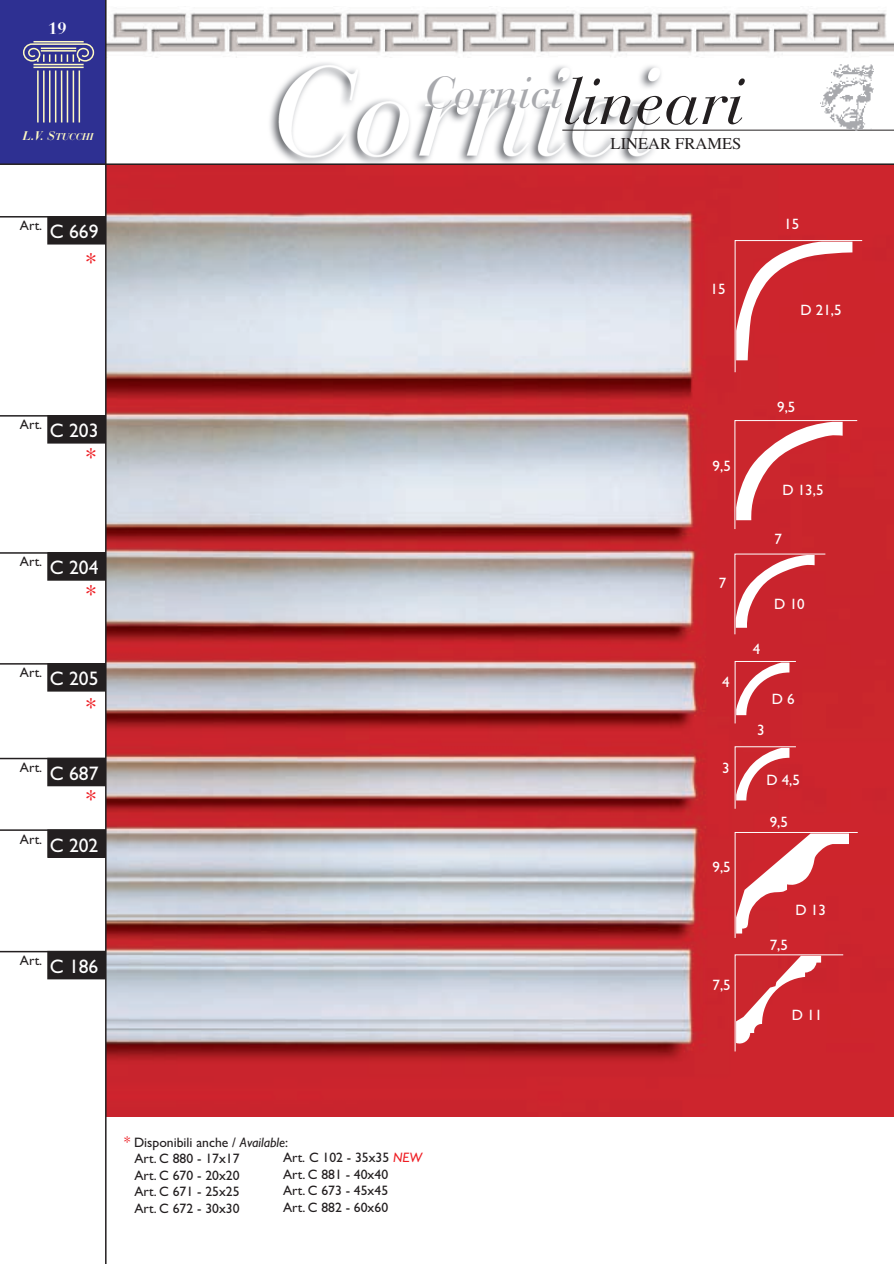
<style>
.page{position:relative;width:894px;height:1264px;background:#fff}
.page>*{position:absolute;margin:0;border:0;box-sizing:border-box;transform-origin:0 0}
.t1{font:italic 65.1px "Bauer Bodoni";color:#231f20}
.t2{font:italic 44.4px "Bauer Bodoni";color:#a8a9ad}
.t3{font:23.55px "Gill Sans";color:#ee1d23}
.t4{font:19.5px "Gill Sans";color:#fff}
.t5{font:16.5px "Times";color:#231f20}
.t6{font:700 16.5px "Bauer Bodoni";color:#fff}
.t7{font:15px "Gill Sans";color:#fff}
.t8{font:13.65px/16.5px "Gill Sans";color:#231f20}
.t9{font:italic 700 9.75px "Bauer Bodoni";color:#fffac2}
.s1{font-size:12.45px}
.s2{font-size:15px;color:#ee1d23}
.s3{font-style:italic}
.s4{font-style:italic;color:#ee1d23}
</style>
<div class="page">
<img style="left:270px;top:62px;width:429px;height:101px">
<div style="left:48px;top:952px;width:58px;height:27px;background:#231f20"></div>
<hr style="left:0;top:951px;width:107px;height:1px;background:#231f20">
<div style="left:48px;top:830px;width:58px;height:27px;background:#231f20"></div>
<div style="left:47px;top:829px;width:59px;height:29px;border:2px solid #231f20"></div>
<hr style="left:0;top:829px;width:107px;height:2px;background:#231f20">
<div style="left:48px;top:217px;width:58px;height:27px;background:#231f20"></div>
<div style="left:47px;top:216px;width:59px;height:29px;border:2px solid #231f20"></div>
<hr style="left:0;top:216px;width:107px;height:2px;background:#231f20">
<div style="left:48px;top:416px;width:58px;height:27px;background:#231f20"></div>
<div style="left:47px;top:415px;width:59px;height:29px;border:2px solid #231f20"></div>
<hr style="left:0;top:415px;width:107px;height:2px;background:#231f20">
<div style="left:48px;top:553px;width:58px;height:27px;background:#231f20"></div>
<div style="left:47px;top:552px;width:59px;height:29px;border:2px solid #231f20"></div>
<hr style="left:0;top:552px;width:107px;height:2px;background:#231f20">
<div style="left:48px;top:664px;width:58px;height:27px;background:#231f20"></div>
<div style="left:47px;top:663px;width:59px;height:29px;border:2px solid #231f20"></div>
<hr style="left:0;top:663px;width:107px;height:2px;background:#231f20">
<div style="left:48px;top:758px;width:58px;height:27px;background:#231f20"></div>
<div style="left:47px;top:758px;width:59px;height:28px;border:2px solid #231f20"></div>
<hr style="left:0;top:758px;width:107px;height:1px;background:#231f20">
<img style="left:106px;top:165px;width:787px;height:951px">
<svg style="left:734px;top:240px;width:128px;height:133px;background:#d4464c"></svg>
<svg style="left:734px;top:420px;width:123px;height:110px;background:#d44d53"></svg>
<svg style="left:734px;top:832px;width:124px;height:107px"></svg>
<svg style="left:734px;top:553px;width:91px;height:82px;background:#d24b52"></svg>
<img style="left:106px;top:6px;width:787px;height:53px">
<div style="left:0;top:0;width:106px;height:164px;background:#2e3092"></div>
<hr style="left:562px;top:130px;width:331px;height:1px;background:#231f20">
<img style="left:820px;top:64px;width:54px;height:66px">
<hr style="left:49px;top:71px;width:1px;height:51px;background:#fffac2">
<hr style="left:55px;top:71px;width:1px;height:51px;background:#fffac2">
<hr style="left:61px;top:71px;width:1px;height:51px;background:#fffac2">
<hr style="left:43px;top:71px;width:2px;height:51px;background:#fffac2">
<hr style="left:37px;top:71px;width:2px;height:51px;background:#fffac2">
<hr style="left:67px;top:71px;width:1px;height:51px;background:#fffac2">
<hr style="left:73px;top:71px;width:1px;height:51px;background:#fffac2">
<hr style="left:79px;top:71px;width:1px;height:51px;background:#fffac2">
<hr style="left:33px;top:64px;width:51px;height:1px;background:#fffac2">
<hr style="left:33px;top:67px;width:51px;height:1px;background:#fffac2">
<svg style="left:23px;top:43px;width:72px;height:19px"></svg>
<hr style="left:33px;top:41px;width:51px;height:1px;background:#fffac2">
<hr style="left:0;top:163px;width:893px;height:2px;background:#231f20">
<hr style="left:105px;top:0;width:1px;height:1264px;background:#231f20">
<svg style="left:734px;top:746px;width:62px;height:63px"></svg>
<svg style="left:734px;top:954px;width:109px;height:98px;background:#d3464c"></svg>
<svg style="left:734px;top:661px;width:62px;height:63px"></svg>
<p class="t6" style="left:48px;top:19px;width:20px">19</p>
<p class="t9" style="left:23px;top:130px;width:72px"><span class="s1">L.V. S</span>TUCCHI</p>
<p class="t8" style="left:20px;top:217px;width:24px">Art.</p>
<h3 class="t4" style="left:50px;top:220px;width:50px">C 669</h3>
<h3 class="t3" style="left:86px;top:248px;width:11px">*</h3>
<p class="t8" style="left:20px;top:416px;width:24px">Art.</p>
<h3 class="t4" style="left:50px;top:419px;width:50px">C 203</h3>
<h3 class="t3" style="left:86px;top:444px;width:11px">*</h3>
<p class="t8" style="left:20px;top:553px;width:24px">Art.</p>
<h3 class="t4" style="left:50px;top:556px;width:50px">C 204</h3>
<h3 class="t3" style="left:86px;top:581px;width:11px">*</h3>
<p class="t8" style="left:20px;top:664px;width:24px">Art.</p>
<h3 class="t4" style="left:50px;top:667px;width:50px">C 205</h3>
<h3 class="t3" style="left:86px;top:693px;width:11px">*</h3>
<p class="t8" style="left:20px;top:759px;width:24px">Art.</p>
<h3 class="t4" style="left:50px;top:762px;width:50px">C 687</h3>
<h3 class="t3" style="left:86px;top:785px;width:11px">*</h3>
<p class="t8" style="left:20px;top:831px;width:24px">Art.</p>
<h3 class="t4" style="left:50px;top:834px;width:50px">C 202</h3>
<p class="t8" style="left:20px;top:952px;width:24px">Art.</p>
<h3 class="t4" style="left:50px;top:955px;width:50px">C 186</h3>
<h2 class="t2" style="left:424px;top:66px;width:140px">Cornici</h2>
<h1 class="t1" style="left:562px;top:62px;width:182px">lineari</h1>
<p class="t5" style="left:610px;top:134px;width:132px">LINEAR FRAMES</p>
<p class="t7" style="left:710px;top:280px;width:16px">15</p>
<p class="t7" style="left:784px;top:215px;width:16px">15</p>
<p class="t7" style="left:800px;top:301px;width:43px">D 21,5</p>
<p class="t7" style="left:712px;top:457px;width:20px">9,5</p>
<p class="t7" style="left:718px;top:574px;width:9px">7</p>
<p class="t7" style="left:722px;top:674px;width:9px">4</p>
<p class="t7" style="left:722px;top:759px;width:9px">3</p>
<p class="t7" style="left:712px;top:858px;width:20px">9,5</p>
<p class="t7" style="left:712px;top:976px;width:20px">7,5</p>
<p class="t7" style="left:776px;top:398px;width:20px">9,5</p>
<p class="t7" style="left:782px;top:481px;width:43px">D 13,5</p>
<p class="t7" style="left:774px;top:530px;width:9px">7</p>
<p class="t7" style="left:752px;top:641px;width:9px">4</p>
<p class="t7" style="left:774px;top:595px;width:32px">D 10</p>
<p class="t7" style="left:756px;top:721px;width:9px">3</p>
<p class="t7" style="left:771px;top:691px;width:24px">D 6</p>
<p class="t7" style="left:766px;top:771px;width:35px">D 4,5</p>
<p class="t7" style="left:769px;top:813px;width:20px">9,5</p>
<p class="t7" style="left:795px;top:901px;width:32px">D 13</p>
<p class="t7" style="left:769px;top:936px;width:20px">7,5</p>
<p class="t7" style="left:791px;top:1006px;width:32px">D 11</p>
<p class="t8" style="left:134px;top:1134px;width:155px;text-indent:-10px"><span class="s2">*</span> Disponibili anche / <span class="s3">Available</span>:<br>Art. C 880 - 17x17<br>Art. C 670 - 20x20<br>Art. C 671 - 25x25<br>Art. C 672 - 30x30</p>
<p class="t8" style="left:283px;top:1149px;width:140px">Art. C 102 - 35x35 <span class="s4">NEW<br></span>Art. C 881 - 40x40<br>Art. C 673 - 45x45<br>Art. C 882 - 60x60</p>
</div>
